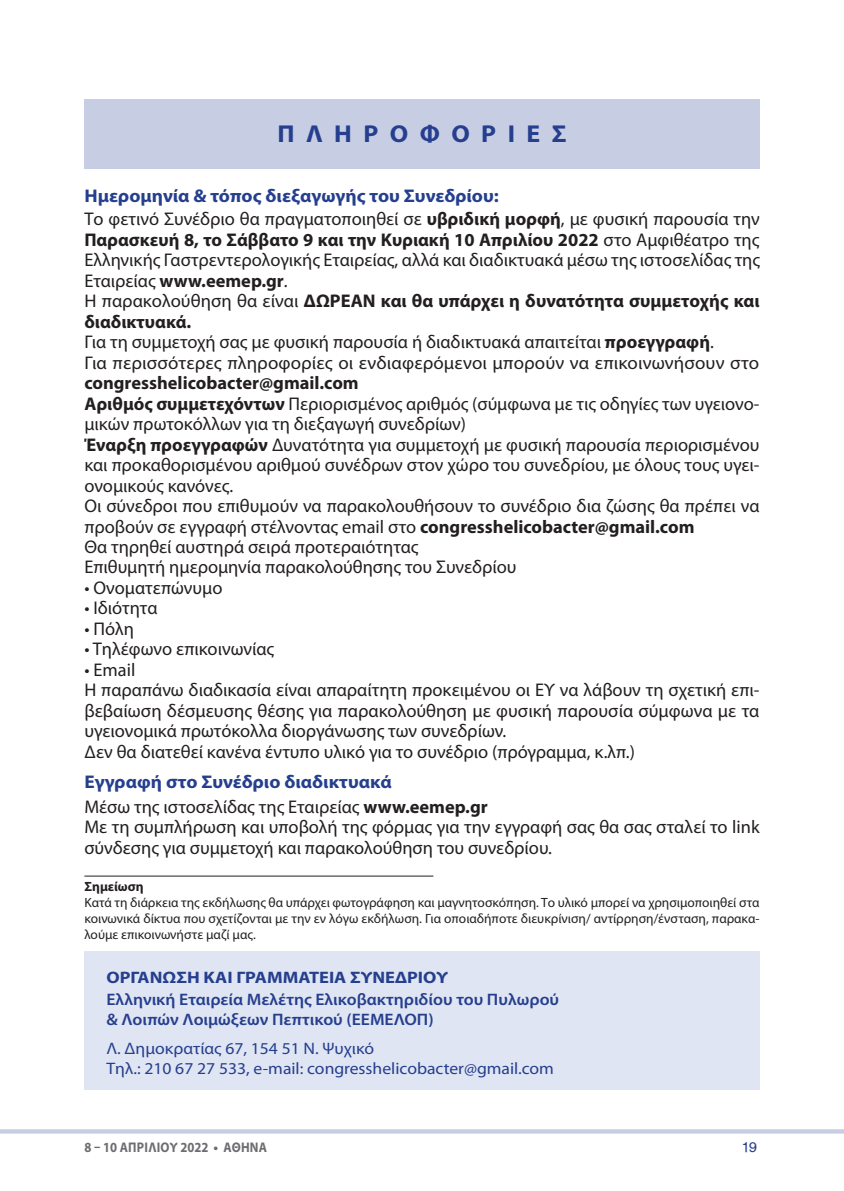
<style>
.page{position:relative;width:844px;height:1191px;background:#fff}
.page>*{position:absolute;margin:0;border:0;box-sizing:border-box;transform-origin:0 0}
.t1{font:700 24.5px "Myriad Pro";letter-spacing:.445em;color:#253f8e;scale:1.05 1}
.t2{font:18.38px/20.5px "Myriad Pro";color:#231f20}
.t3{font:600 16.62px/19.9px "Myriad Pro";color:#253f8e;scale:1.06 1}
.t4{font:16.62px/19.9px "Myriad Pro";color:#253f8e;scale:1.06 1}
.t5{font:700 16.62px "Myriad Pro";color:#253f8e;scale:1.11 1}
.t6{font:700 14px "Myriad Pro";letter-spacing:.02em;color:#6c6d70;scale:.9 1}
.t7{font:14px "UB Helvetica";color:#253f8e}
.t8{font:13.47px/16.1px "Myriad Pro";color:#231f20;text-align:justify}
.t9{font:700 13.47px "Myriad Pro";color:#231f20}
.s1{font-weight:700;color:#253f8e}
.s2{font-weight:700}
</style>
<div class="page">
<svg style="left:0;top:1129px;width:843px;height:4px;background:#cad0e4"></svg>
<div style="left:84px;top:99px;width:675px;height:70px;background:#c7cde3"></div>
<hr style="left:84px;top:875px;width:349px;height:1px;background:#231f20">
<div style="left:84px;top:951px;width:675px;height:138px;background:#e0e5f3"></div>
<h1 class="t1" style="left:277px;top:118px;width:277px">ΠΛΗΡΟΦΟΡΙΕΣ</h1>
<p class="t2" style="left:84px;top:184px;width:676px;line-height:22.9px"><span class="s1">Ημερομηνία &amp; τόπος διεξαγωγής του Συνεδρίου:<br></span>Το φετινό Συνέδριο θα πραγματοποιηθεί σε <span class="s2">υβριδική μορφή</span>, με φυσική παρουσία την</p>
<p class="t2" style="left:84px;top:229px;width:677px"><span class="s2">Παρασκευή 8, το Σάββατο 9 και την Κυριακή 10 Απριλίου 2022</span> στο Αμφιθέατρο της Ελληνικής Γαστρεντερολογικής Εταιρείας, αλλά και διαδικτυακά μέσω της ιστοσελίδας της Εταιρείας <span class="s2">www.eemep.gr</span>.<br>Η παρακολούθηση θα είναι <span class="s2">ΔΩΡΕΑΝ και θα υπάρχει η δυνατότητα συμμετοχής και διαδικτυακά.<br></span>Για τη συμμετοχή σας με φυσική παρουσία ή διαδικτυακά απαιτείται <span class="s2">προεγγραφή</span>.<br>Για περισσότερες πληροφορίες οι ενδιαφερόμενοι μπορούν να επικοινωνήσουν στο</p>
<p class="t2" style="left:84px;top:372px;width:676px"><span class="s2">congresshelicobacter@gmail.com<br>Αριθμός συμμετεχόντων</span> Περιορισμένος αριθμός (σύμφωνα με τις οδηγίες των υγειονο&shy;μικών πρωτοκόλλων για τη διεξαγωγή συνεδρίων)<br><span class="s2">Έναρξη προεγγραφών</span> Δυνατότητα για συμμετοχή με φυσική παρουσία περιορισμένου και προκαθορισμένου αριθμού συνέδρων στον χώρο του συνεδρίου, με όλους τους υγει&shy;ονομικούς κανόνες.<br>Οι σύνεδροι που επιθυμούν να παρακολουθήσουν το συνέδριο δια ζώσης θα πρέπει να προβούν σε εγγραφή στέλνοντας email στο <span class="s2">congresshelicobacter@gmail.com<br></span>Θα τηρηθεί αυστηρά σειρά προτεραιότητας<br>Επιθυμητή ημερομηνία παρακολούθησης του Συνεδρίου</p>
<p class="t2" style="left:84px;top:577px;width:139px">• Ονοματεπώνυμο</p>
<p class="t2" style="left:84px;top:598px;width:75px">• Ιδιότητα</p>
<p class="t2" style="left:84px;top:618px;width:51px">• Πόλη</p>
<p class="t2" style="left:84px;top:638px;width:191px">• Τηλέφωνο επικοινωνίας</p>
<p class="t2" style="left:84px;top:659px;width:676px">• Email<br>Η παραπάνω διαδικασία είναι απαραίτητη προκειμένου οι ΕΥ να λάβουν τη σχετική επι&shy;βεβαίωση δέσμευσης θέσης για παρακολούθηση με φυσική παρουσία σύμφωνα με τα υγειονομικά πρωτόκολλα διοργάνωσης των συνεδρίων.<br>Δεν θα διατεθεί κανένα έντυπο υλικό για το συνέδριο (πρόγραμμα, κ.λπ.)</p>
<p class="t2" style="left:84px;top:769px;width:405px;line-height:24.5px"><span class="s1">Εγγραφή στο Συνέδριο διαδικτυακά<br></span>Μέσω της ιστοσελίδας της Εταιρείας <span class="s2">www.eemep.gr</span></p>
<p class="t2" style="left:84px;top:816px;width:676px">Με τη συμπλήρωση και υποβολή της φόρμας για την εγγραφή σας θα σας σταλεί το link σύνδεσης για συμμετοχή και παρακολούθηση του συνεδρίου.</p>
<p class="t9" style="left:84px;top:877px;width:61px">Σημείωση</p>
<p class="t8" style="left:84px;top:894px;width:676px">Κατά τη διάρκεια της εκδήλωσης θα υπάρχει φωτογράφηση και μαγνητοσκόπηση. Το υλικό μπορεί να χρησιμοποιηθεί στα κοινωνικά δίκτυα που σχετίζονται με την εν λόγω εκδήλωση. Για οποιαδήποτε διευκρίνιση/ αντίρρηση/ένσταση, παρακα&shy;λούμε επικοινωνήστε μαζί μας.</p>
<p class="t5" style="left:106px;top:966px;width:309px">ΟΡΓΑΝΩΣΗ ΚΑΙ ΓΡΑΜΜΑΤΕΙΑ ΣΥΝΕΔΡΙΟΥ</p>
<p class="t3" style="left:106px;top:988px;width:428px">Ελληνική Εταιρεία Μελέτης Ελικοβακτηριδίου του Πυλωρού &amp; Λοιπών Λοιμώξεων Πεπτικού (ΕΕΜΕΛΟΠ)</p>
<p class="t4" style="left:106px;top:1038px;width:423px">Λ. Δημοκρατίας 67, 154 51 Ν. Ψυχικό<br>Τηλ.: 210 67 27 533, e-mail: congresshelicobacter@gmail.com</p>
<p class="t6" style="left:84px;top:1138px;width:204px">8 – 10 ΑΠΡΙΛΙΟΥ 2022 • ΑΘΗΝΑ</p>
<p class="t7" style="left:741px;top:1139px;width:17px">19</p>
</div>
